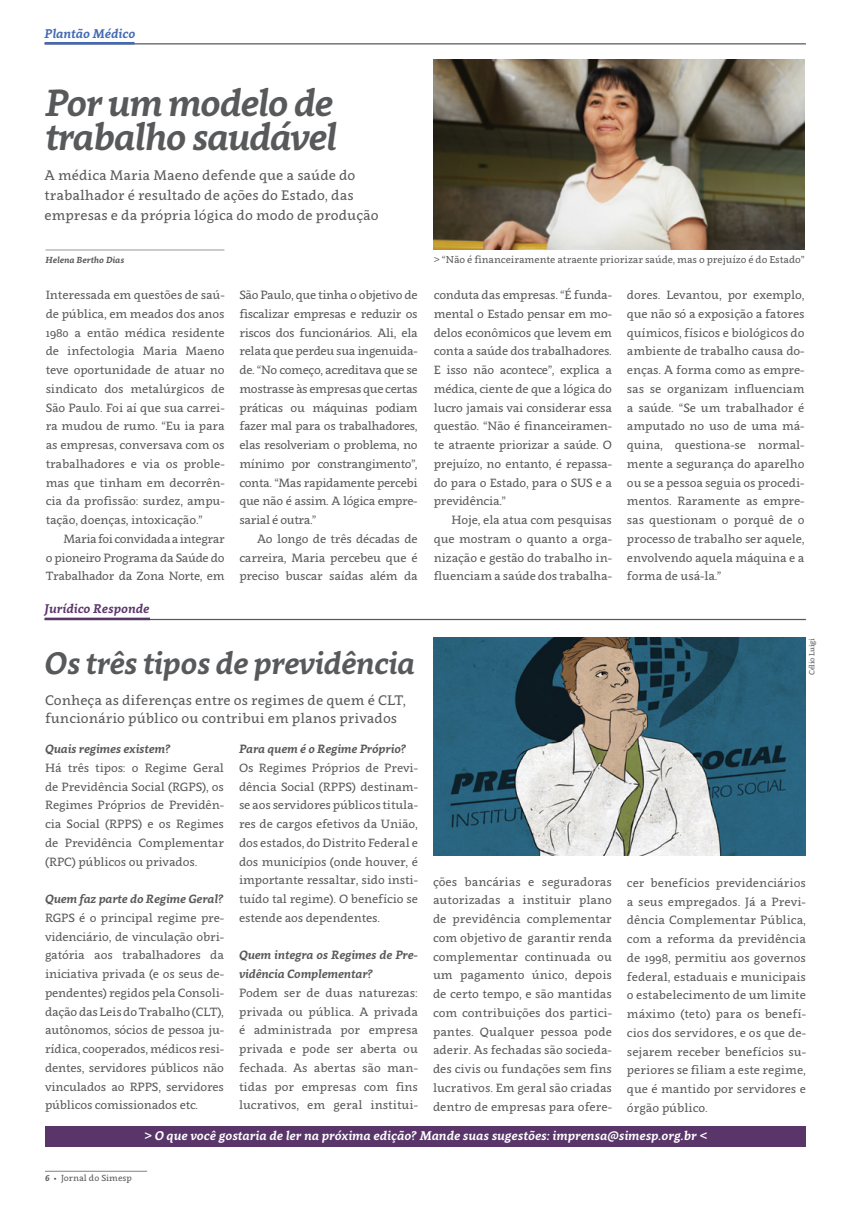
<style>
.page{position:relative;width:851px;height:1205px;background:#fff}
.page>*{position:absolute;margin:0;border:0;box-sizing:border-box;transform-origin:0 0}
.t1{font:italic 700 37.5px/33.8px "Clavo";letter-spacing:-.04em;color:#58595b}
.t2{font:italic 700 30.75px "Clavo";letter-spacing:-.02em;color:#58595b}
.t3{font:13.75px/20px "Clavo";color:#58595b}
.t4{font:italic 700 12.5px "Clavo";color:#fff}
.t5{font:italic 700 12.5px "Clavo";color:#5a356a}
.t6{font:italic 700 12.5px "Clavo";color:#436ab3}
.t7{font:11.88px/18.8px "Clavo";letter-spacing:-.01em;color:#58595b;text-align:justify}
.t8{font:italic 700 11.88px/18.8px "Clavo";letter-spacing:-.01em;color:#58595b}
.t9{font:10px "Clavo";letter-spacing:-.005em;color:#58595b}
.t10{font:8.75px "Clavo";color:#58595b}
.t11{font:italic 700 8.75px "Clavo";color:#58595b}
.t12{font:7.5px "Clavo";letter-spacing:-.02em;color:#58595b}
.s1{font-weight:700;font-style:italic}
</style>
<div class="page">
<hr style="left:45px;top:1171px;width:102px;height:1px;background:#808285">
<hr style="left:45px;top:43px;width:760px;height:1px;background:#58595b">
<hr style="left:45px;top:42px;width:89px;height:2px;background:#436ab3">
<div style="left:45px;top:1126px;width:760px;height:20px;background:#5a356a"></div>
<img style="left:434px;top:638px;width:371px;height:217px">
<hr style="left:45px;top:619px;width:760px;height:1px;background:#58595b">
<hr style="left:45px;top:617px;width:105px;height:3px;background:#59356a">
<hr style="left:45px;top:249px;width:179px;height:2px;background:#58595b">
<img style="left:433px;top:60px;width:371px;height:189px">
<p class="t6" style="left:45px;top:25px;width:92px">Plantão Médico</p>
<h1 class="t1" style="left:45px;top:84px;width:294px">Por um modelo de trabalho saudável</h1>
<p class="t3" style="left:45px;top:165px;width:335px">A médica Maria Maeno defende que a saúde do trabalhador é resultado de ações do Estado, das empresas e da própria lógica do modo de produção</p>
<p class="t11" style="left:45px;top:254px;width:80px">Helena Bertho Dias</p>
<p class="t7" style="left:46px;top:285px;width:180px">Interessada em questões de saú&shy;de pública, em meados dos anos 1980 a então médica residente de infectologia Maria Maeno teve oportunidade de atuar no sindicato dos metalúrgicos de São Paulo. Foi aí que sua carrei&shy;ra mudou de rumo. “Eu ia para as empresas, conversava com os trabalhadores e via os proble&shy;mas que tinham em decorrên&shy;cia da profissão: surdez, ampu&shy;tação, doenças, intoxicação.”</p>
<p class="t7" style="left:46px;top:529px;width:180px;text-indent:18px">Maria foi convidada a integrar o pioneiro Programa da Saúde do Trabalhador da Zona Norte, em</p>
<p class="t5" style="left:45px;top:600px;width:106px">Jurídico Responde</p>
<p class="t7" style="left:239px;top:285px;width:180px">São Paulo, que tinha o objetivo de fiscalizar empresas e reduzir os riscos dos funcionários. Ali, ela relata que perdeu sua ingenuida&shy;de. “No começo, acreditava que se mostrasse às empresas que certas práticas ou máquinas podiam fazer mal para os trabalhadores, elas resolveriam o problema, no mínimo por constrangimento”, conta. “Mas rapidamente percebi que não é assim. A lógica empre&shy;sarial é outra.”</p>
<p class="t7" style="left:239px;top:529px;width:180px;text-indent:18px">Ao longo de três décadas de carreira, Maria percebeu que é preciso buscar saídas além da</p>
<h2 class="t2" style="left:45px;top:641px;width:372px">Os três tipos de previdência</h2>
<p class="t3" style="left:45px;top:690px;width:362px;line-height:18.8px">Conheça as diferenças entre os regimes de quem é CLT, funcionário público ou contribui em planos privados</p>
<p class="t9" style="left:434px;top:253px;width:372px">&gt; “Não é financeiramente atraente priorizar saúde, mas o prejuízo é do Estado”</p>
<p class="t7" style="left:434px;top:285px;width:180px">conduta das empresas. “É funda&shy;mental o Estado pensar em mo&shy;delos econômicos que levem em conta a saúde dos trabalhadores.<br>E isso não acontece”, explica a médica, ciente de que a lógica do lucro jamais vai considerar essa questão. “Não é financeiramen&shy;te atraente priorizar a saúde. O prejuízo, no entanto, é repassa&shy;do para o Estado, para o SUS e a previdência.”</p>
<p class="t7" style="left:434px;top:510px;width:180px;text-indent:18px">Hoje, ela atua com pesquisas que mostram o quanto a orga&shy;nização e gestão do trabalho in&shy;fluenciam a saúde dos trabalha-</p>
<p class="t7" style="left:627px;top:285px;width:179px">dores. Levantou, por exemplo, que não só a exposição a fatores químicos, físicos e biológicos do ambiente de trabalho causa do&shy;enças. A forma como as empre&shy;sas se organizam influenciam a saúde. “Se um trabalhador é amputado no uso de uma má&shy;quina, questiona-se normal&shy;mente a segurança do aparelho ou se a pessoa seguia os procedi&shy;mentos. Raramente as empre&shy;sas questionam o porquê de o processo de trabalho ser aquele, envolvendo aquela máquina e a forma de usá-la.”</p>
<p class="t12" style="left:806px;top:675px;width:39px;rotate:-90deg">Célio Luigi</p>
<p class="t8" style="left:239px;top:739px;width:169px">Para quem é o Regime Próprio?</p>
<p class="t7" style="left:239px;top:758px;width:180px">Os Regimes Próprios de Previ&shy;dência Social (RPPS) destinam&shy;se aos servidores públicos titula&shy;res de cargos efetivos da União, dos estados, do Distrito Federal e dos municípios (onde houver, é importante ressaltar, sido insti&shy;tuído tal regime). O benefício se estende aos dependentes.</p>
<p class="t8" style="left:239px;top:945px;width:180px">Quem integra os Regimes de Pre&shy;vidência Complementar?</p>
<p class="t7" style="left:239px;top:983px;width:180px">Podem ser de duas naturezas: privada ou pública. A privada é administrada por empresa privada e pode ser aberta ou fechada. As abertas são man&shy;tidas por empresas com fins lucrativos, em geral institui-</p>
<p class="t4" style="left:144px;top:1126px;width:565px">&gt; O que você gostaria de ler na próxima edição? Mande suas sugestões: imprensa@simesp.org.br &lt;</p>
<p class="t8" style="left:45px;top:739px;width:127px">Quais regimes existem?</p>
<p class="t7" style="left:45px;top:758px;width:180px">Há três tipos: o Regime Geral de Previdência Social (RGPS), os Regimes Próprios de Previdên&shy;cia Social (RPPS) e os Regimes de Previdência Complementar (RPC) públicos ou privados.</p>
<p class="t8" style="left:45px;top:889px;width:180px">Quem faz parte do Regime Geral?</p>
<p class="t7" style="left:45px;top:908px;width:180px">RGPS é o principal regime pre&shy;videnciário, de vinculação obri&shy;gatória aos trabalhadores da iniciativa privada (e os seus de&shy;pendentes) regidos pela Consoli&shy;dação das Leis do Trabalho (CLT), autônomos, sócios de pessoa ju&shy;rídica, cooperados, médicos resi&shy;dentes, servidores públicos não vinculados ao RPPS, servidores públicos comissionados etc.</p>
<p class="t7" style="left:433px;top:871px;width:180px">ções bancárias e seguradoras autorizadas a instituir plano de previdência complementar com objetivo de garantir renda complementar continuada ou um pagamento único, depois de certo tempo, e são mantidas com contribuições dos partici&shy;pantes. Qualquer pessoa pode aderir. As fechadas são socieda&shy;des civis ou fundações sem fins lucrativos. Em geral são criadas dentro de empresas para ofere-</p>
<p class="t7" style="left:627px;top:873px;width:180px">cer benefícios previdenciários a seus empregados. Já a Previ&shy;dência Complementar Pública, com a reforma da previdência de 1998, permitiu aos governos federal, estaduais e municipais o estabelecimento de um limite máximo (teto) para os benefí&shy;cios dos servidores, e os que de&shy;sejarem receber benefícios su&shy;periores se filiam a este regime, que é mantido por servidores e órgão público.</p>
<p class="t10" style="left:45px;top:1172px;width:88px"><span class="s1">6</span> • Jornal do Simesp</p>
</div>
